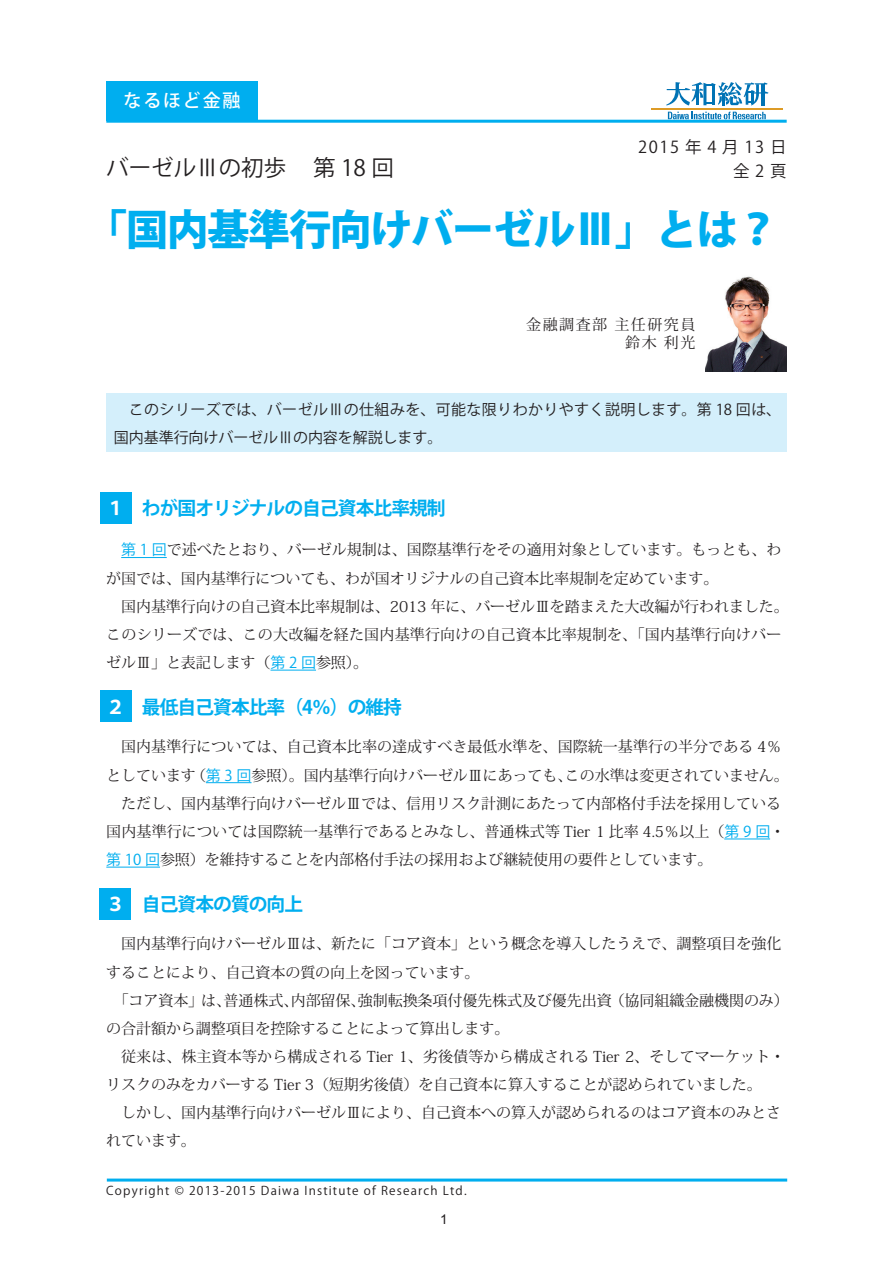
<style>
.page{position:relative;width:893px;height:1263px;background:#fff}
.page>*{position:absolute;margin:0;border:0;box-sizing:border-box;transform-origin:0 0}
.t1{font:800 42px "Koz Go Pro";letter-spacing:-.03em;color:#00aeef}
.t2{font:22.5px "Koz Go Pro";color:#231f20}
.t3{font:700 18.75px "Koz Go Pro";letter-spacing:-.05em;color:#00aeef}
.t4{font:500 18px "Koz Go Pro";letter-spacing:.1em;color:#fff}
.t5{font:16.5px "Koz Go Pro";letter-spacing:.35em;color:#231f20}
.t6{font:15px/28.2px "Koz Min Pro";color:#231f20}
.t7{font:15px/28.2px "Koz Go Pro";letter-spacing:.025em;color:#231f20}
.t8{font:15px/18px "Koz Min Pro";letter-spacing:.1em;color:#231f20;text-align:right}
.t9{font:13.5px "Arial";color:#231f20}
.t10{font:12px "Koz Go Pro";letter-spacing:.1em;color:#231f20}
.s1{color:#fff}
.s2{font-family:"Koz Go Pro";color:#00aeef}
</style>
<div class="page">
<div style="left:100px;top:691px;width:31px;height:31px;background:#00aeef"></div>
<div style="left:99px;top:888px;width:32px;height:31px;background:#00aeef"></div>
<div style="left:100px;top:492px;width:31px;height:31px;background:#00aeef"></div>
<hr style="left:651px;top:109px;width:132px;height:1px;background:#dd9b26">
<svg style="left:668px;top:112px;width:98px;height:7px"></svg>
<svg style="left:666px;top:82px;width:102px;height:23px"></svg>
<hr style="left:106px;top:120px;width:681px;height:3px;background:#00aeef">
<hr style="left:107px;top:1178px;width:680px;height:3px;background:#00aeef">
<div style="left:106px;top:81px;width:152px;height:39px;background:#00aeef"></div>
<div style="left:106px;top:394px;width:681px;height:58px;background:#d4effb"></div>
<img style="left:706px;top:276px;width:81px;height:95px">
<hr style="left:121px;top:557px;width:46px;height:1px;background:#00aeef">
<hr style="left:270px;top:670px;width:46px;height:1px;background:#00aeef">
<hr style="left:206px;top:782px;width:45px;height:1px;background:#00aeef">
<hr style="left:724px;top:838px;width:46px;height:1px;background:#00aeef">
<hr style="left:106px;top:867px;width:54px;height:1px;background:#00aeef">
<p class="t4" style="left:124px;top:89px;width:118px">なるほど金融</p>
<p class="t5" style="left:638px;top:136px;width:150px">2015年4月13日</p>
<h2 class="t2" style="left:106px;top:153px;width:289px">バーゼルⅢの初歩 第 18 回</h2>
<p class="t5" style="left:733px;top:160px;width:55px">全2頁</p>
<h1 class="t1" style="left:85px;top:202px;width:695px">「国内基準行向けバーゼルⅢ」とは？</h1>
<p class="t8" style="left:526px;top:315px;width:171px">金融調査部 主任研究員鈴木 利光</p>
<p class="t7" style="left:114px;top:395px;width:669px;text-indent:15px">このシリーズでは、バーゼルⅢの仕組みを、可能な限りわかりやすく説明します。第 18 回は、国内基準行向けバーゼルⅢの内容を解説します。</p>
<p class="t3" style="left:106px;top:496px;width:341px"><span class="s1">１</span>　わが国オリジナルの自己資本比率規制</p>
<p class="t6" style="left:106px;top:535px;width:677px;text-indent:15px"><span class="s2">第 1 回</span>で述べたとおり、バーゼル規制は、国際基準行をその適用対象としています。もっとも、わが国では、国内基準行についても、わが国オリジナルの自己資本比率規制を定めています。</p>
<p class="t6" style="left:106px;top:591px;width:684px;text-indent:15px">国内基準行向けの自己資本比率規制は、2013 年に、バーゼルⅢを踏まえた大改編が行われました。このシリーズでは、この大改編を経た国内基準行向けの自己資本比率規制を、「国内基準行向けバーゼルⅢ」と表記します（<span class="s2">第 2 回</span>参照）。</p>
<p class="t3" style="left:106px;top:695px;width:297px"><span class="s1">２</span>　最低自己資本比率（4％）の維持</p>
<p class="t6" style="left:121px;top:732px;width:662px">国内基準行については、自己資本比率の達成すべき最低水準を、国際統一基準行の半分である 4％</p>
<p class="t6" style="left:106px;top:760px;width:684px">としています（<span class="s2">第 3 回</span>参照）。国内基準行向けバーゼルⅢにあっても、この水準は変更されていません。</p>
<p class="t6" style="left:121px;top:788px;width:661px">ただし、国内基準行向けバーゼルⅢでは、信用リスク計測にあたって内部格付手法を採用している</p>
<p class="t6" style="left:106px;top:817px;width:680px">国内基準行については国際統一基準行であるとみなし、普通株式等 Tier 1 比率 4.5％以上（<span class="s2">第 9 回</span>・</p>
<p class="t6" style="left:106px;top:845px;width:608px"><span class="s2">第 10 回</span>参照）を維持することを内部格付手法の採用および継続使用の要件としています。</p>
<p class="t3" style="left:106px;top:892px;width:198px"><span class="s1">３</span>　自己資本の質の向上</p>
<p class="t6" style="left:121px;top:929px;width:662px">国内基準行向けバーゼルⅢは、新たに「コア資本」という概念を導入したうえで、調整項目を強化</p>
<p class="t6" style="left:106px;top:957px;width:375px">することにより、自己資本の質の向上を図っています。</p>
<p class="t6" style="left:114px;top:985px;width:677px">「コア資本」は、普通株式、内部留保、強制転換条項付優先株式及び優先出資（協同組織金融機関のみ）</p>
<p class="t6" style="left:106px;top:1014px;width:405px">の合計額から調整項目を控除することによって算出します。</p>
<p class="t6" style="left:121px;top:1042px;width:666px">従来は、株主資本等から構成される Tier 1、劣後債等から構成される Tier 2、そしてマーケット・</p>
<p class="t6" style="left:106px;top:1070px;width:657px">リスクのみをカバーする Tier 3（短期劣後債）を自己資本に算入することが認められていました。</p>
<p class="t6" style="left:121px;top:1098px;width:661px">しかし、国内基準行向けバーゼルⅢにより、自己資本への算入が認められるのはコア資本のみとさ</p>
<p class="t6" style="left:106px;top:1126px;width:91px">れています。</p>
<p class="t10" style="left:106px;top:1182px;width:362px">Copyright © 2013-2015 Daiwa Institute of Research Ltd.</p>
<p class="t9" style="left:440px;top:1210px;width:9px">1</p>
</div>
